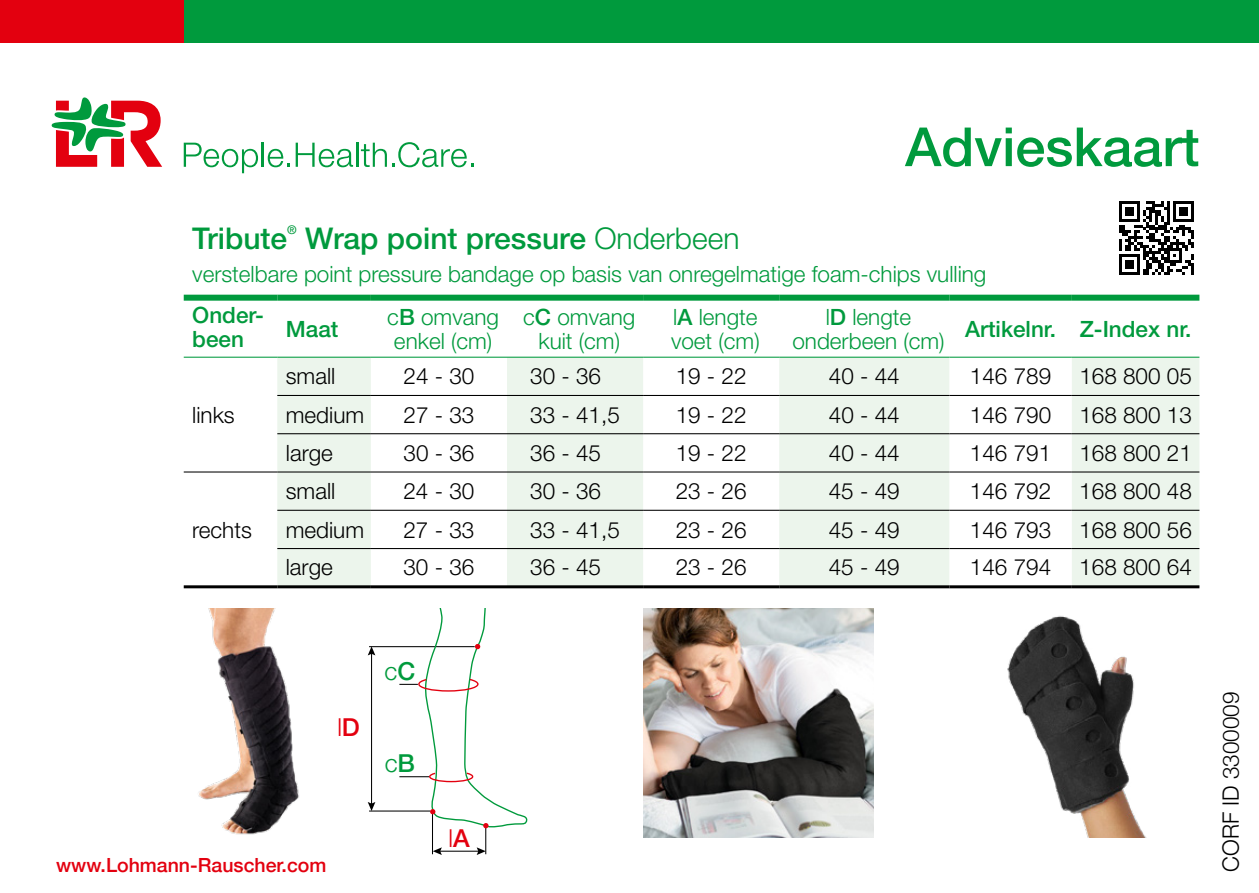
<style>
.page{position:relative;width:1259px;height:893px;background:#fff}
.page>*{position:absolute;margin:0;border:0;box-sizing:border-box;transform-origin:0 0}
.t1{font:500 54px "Helvetica Neue LT Pro";color:#009a3d}
.t2{font:500 30px "Helvetica Neue LT Pro";color:#009a3d}
.t3{font:300 24.9px "Helvetica Neue LT Pro";color:#009a3c}
.t4{font:300 24.9px "Helvetica Neue LT Pro";color:#e3000f}
.t5{font:300 22.5px "Helvetica Neue LT Pro";color:#000}
.t6{font:300 22.5px/24px "Helvetica Neue LT Pro";color:#009a3d}
.t7{font:500 22.5px/24px "Helvetica Neue LT Pro";color:#009a3d}
.t8{font:300 22.5px "Helvetica Neue";color:#000}
.t9{font:500 19.5px "Helvetica Neue";color:#e3000f}
.t10{font:500 12px "Helvetica Neue LT Pro";color:#009a3d}
.s1{font-weight:300}
.s2{font-weight:500}
</style>
<div class="page">
<svg style="left:51px;top:97px;width:111px;height:70px"></svg>
<svg style="left:184px;top:143px;width:74px;height:30px"></svg>
<hr style="left:262px;top:143px;width:2px;height:24px;background:#009a3d">
<svg style="left:268px;top:149px;width:22px;height:18px"></svg>
<svg style="left:296px;top:143px;width:57px;height:24px"></svg>
<hr style="left:356px;top:143px;width:2px;height:24px;background:#009a3d">
<svg style="left:361px;top:142px;width:112px;height:25px"></svg>
<div style="left:0;top:0;width:184px;height:43px;background:#e3000f"></div>
<div style="left:184px;top:0;width:1075px;height:43px;background:#009a3d"></div>
<hr style="left:369px;top:810px;width:61px;height:1px;background:#000">
<hr style="left:369px;top:646px;width:106px;height:1px;background:#000">
<hr style="left:371px;top:652px;width:1px;height:153px;background:#000">
<svg style="left:368px;top:646px;width:7px;height:9px"></svg>
<svg style="left:368px;top:802px;width:7px;height:9px"></svg>
<svg style="left:399px;top:608px;width:129px;height:247px"></svg>
<svg style="left:277px;top:358px;width:922px;height:227px;fill:#ecf5ec"></svg>
<hr style="left:1071px;top:395px;width:128px;height:1px;background:#000">
<hr style="left:1071px;top:433px;width:128px;height:1px;background:#000">
<hr style="left:184px;top:471px;width:93px;height:1px;background:#000">
<hr style="left:1071px;top:471px;width:128px;height:1px;background:#000">
<hr style="left:1071px;top:510px;width:128px;height:1px;background:#000">
<hr style="left:1071px;top:548px;width:128px;height:1px;background:#000">
<hr style="left:184px;top:585px;width:93px;height:3px;background:#000">
<hr style="left:277px;top:585px;width:94px;height:3px;background:#000">
<hr style="left:371px;top:585px;width:136px;height:3px;background:#000">
<hr style="left:507px;top:585px;width:136px;height:3px;background:#000">
<hr style="left:643px;top:585px;width:136px;height:3px;background:#000">
<hr style="left:779px;top:585px;width:170px;height:3px;background:#000">
<hr style="left:949px;top:585px;width:122px;height:3px;background:#000">
<hr style="left:1071px;top:585px;width:128px;height:3px;background:#000">
<hr style="left:277px;top:395px;width:94px;height:1px;background:#000">
<hr style="left:371px;top:395px;width:136px;height:1px;background:#000">
<hr style="left:507px;top:395px;width:136px;height:1px;background:#000">
<hr style="left:643px;top:395px;width:136px;height:1px;background:#000">
<hr style="left:779px;top:395px;width:170px;height:1px;background:#000">
<hr style="left:949px;top:395px;width:122px;height:1px;background:#000">
<hr style="left:277px;top:433px;width:94px;height:1px;background:#000">
<hr style="left:371px;top:433px;width:136px;height:1px;background:#000">
<hr style="left:507px;top:433px;width:136px;height:1px;background:#000">
<hr style="left:643px;top:433px;width:136px;height:1px;background:#000">
<hr style="left:779px;top:433px;width:170px;height:1px;background:#000">
<hr style="left:949px;top:433px;width:122px;height:1px;background:#000">
<hr style="left:277px;top:471px;width:94px;height:1px;background:#000">
<hr style="left:371px;top:471px;width:136px;height:1px;background:#000">
<hr style="left:507px;top:471px;width:136px;height:1px;background:#000">
<hr style="left:643px;top:471px;width:136px;height:1px;background:#000">
<hr style="left:779px;top:471px;width:170px;height:1px;background:#000">
<hr style="left:949px;top:471px;width:122px;height:1px;background:#000">
<hr style="left:277px;top:510px;width:94px;height:1px;background:#000">
<hr style="left:371px;top:510px;width:136px;height:1px;background:#000">
<hr style="left:507px;top:510px;width:136px;height:1px;background:#000">
<hr style="left:643px;top:510px;width:136px;height:1px;background:#000">
<hr style="left:779px;top:510px;width:170px;height:1px;background:#000">
<hr style="left:949px;top:510px;width:122px;height:1px;background:#000">
<hr style="left:277px;top:548px;width:94px;height:1px;background:#000">
<hr style="left:371px;top:548px;width:136px;height:1px;background:#000">
<hr style="left:507px;top:548px;width:136px;height:1px;background:#000">
<hr style="left:643px;top:548px;width:136px;height:1px;background:#000">
<hr style="left:779px;top:548px;width:170px;height:1px;background:#000">
<hr style="left:949px;top:548px;width:122px;height:1px;background:#000">
<div style="left:184px;top:295px;width:93px;height:6px;background:#009a3d"></div>
<div style="left:277px;top:295px;width:94px;height:6px;background:#009a3d"></div>
<div style="left:371px;top:295px;width:136px;height:6px;background:#009a3d"></div>
<div style="left:507px;top:295px;width:136px;height:6px;background:#009a3d"></div>
<div style="left:643px;top:295px;width:136px;height:6px;background:#009a3d"></div>
<div style="left:779px;top:295px;width:170px;height:6px;background:#009a3d"></div>
<div style="left:949px;top:295px;width:122px;height:6px;background:#009a3d"></div>
<div style="left:1071px;top:295px;width:128px;height:6px;background:#009a3d"></div>
<hr style="left:184px;top:357px;width:93px;height:1px;background:#009a3d">
<hr style="left:277px;top:357px;width:94px;height:1px;background:#009a3d">
<hr style="left:371px;top:357px;width:136px;height:1px;background:#009a3d">
<hr style="left:507px;top:357px;width:136px;height:1px;background:#009a3d">
<hr style="left:643px;top:357px;width:136px;height:1px;background:#009a3d">
<hr style="left:779px;top:357px;width:170px;height:1px;background:#009a3d">
<hr style="left:949px;top:357px;width:122px;height:1px;background:#009a3d">
<hr style="left:1071px;top:357px;width:128px;height:1px;background:#009a3d">
<img style="left:1007px;top:616px;width:140px;height:222px">
<img style="left:643px;top:608px;width:230px;height:230px">
<img style="left:198px;top:608px;width:101px;height:227px">
<svg style="left:1119px;top:201px;width:75px;height:74px"></svg>
<h1 class="t1" style="left:905px;top:115px;width:296px">Advieskaart</h1>
<h2 class="t2" style="left:192px;top:221px;width:97px">Tribute</h2>
<p class="t10" style="left:287px;top:223px;width:11px">®</p>
<h2 class="t2" style="left:305px;top:221px;width:436px">Wrap point pressure <span class="s1">Onderbeen</span></h2>
<p class="t6" style="left:192px;top:262px;width:795px">verstelbare point pressure bandage op basis van onregelmatige foam-chips vulling</p>
<p class="t7" style="left:192px;top:303px;width:73px">Onder&shy;been</p>
<p class="t7" style="left:286px;top:316px;width:54px">Maat</p>
<p class="t6" style="left:387px;top:304px;width:113px">c<span class="s2">B</span> omvang enkel (cm)</p>
<p class="t6" style="left:523px;top:304px;width:114px;text-align:center">c<span class="s2">C</span> omvang kuit (cm)</p>
<p class="t6" style="left:671px;top:304px;width:90px">l<span class="s2">A</span> lengte voet (cm)</p>
<p class="t6" style="left:792px;top:304px;width:154px;text-align:center">l<span class="s2">D</span> lengte onderbeen (cm)</p>
<p class="t7" style="left:965px;top:316px;width:228px">Artikelnr. Z-Index nr.</p>
<p class="t5" style="left:192px;top:401px;width:44px">links</p>
<p class="t5" style="left:192px;top:516px;width:61px">rechts</p>
<p class="t5" style="left:286px;top:363px;width:51px">small</p>
<p class="t5" style="left:403px;top:363px;width:72px">24 - 30</p>
<p class="t5" style="left:530px;top:363px;width:72px">30 - 36</p>
<p class="t5" style="left:675px;top:363px;width:72px">19 - 22</p>
<p class="t5" style="left:829px;top:363px;width:72px">40 - 44</p>
<p class="t5" style="left:970px;top:363px;width:223px">146 789 168 800 05</p>
<p class="t5" style="left:286px;top:401px;width:80px">medium</p>
<p class="t5" style="left:403px;top:401px;width:72px">27 - 33</p>
<p class="t5" style="left:530px;top:401px;width:91px">33 - 41,5</p>
<p class="t5" style="left:675px;top:401px;width:72px">19 - 22</p>
<p class="t5" style="left:829px;top:401px;width:72px">40 - 44</p>
<p class="t5" style="left:970px;top:401px;width:223px">146 790 168 800 13</p>
<p class="t5" style="left:286px;top:439px;width:49px">large</p>
<p class="t5" style="left:403px;top:439px;width:72px">30 - 36</p>
<p class="t5" style="left:530px;top:439px;width:72px">36 - 45</p>
<p class="t5" style="left:675px;top:439px;width:72px">19 - 22</p>
<p class="t5" style="left:829px;top:439px;width:72px">40 - 44</p>
<p class="t5" style="left:970px;top:439px;width:223px">146 791 168 800 21</p>
<p class="t5" style="left:286px;top:477px;width:51px">small</p>
<p class="t5" style="left:403px;top:477px;width:72px">24 - 30</p>
<p class="t5" style="left:530px;top:477px;width:72px">30 - 36</p>
<p class="t5" style="left:675px;top:477px;width:72px">23 - 26</p>
<p class="t5" style="left:829px;top:477px;width:72px">45 - 49</p>
<p class="t5" style="left:970px;top:477px;width:223px">146 792 168 800 48</p>
<p class="t5" style="left:286px;top:516px;width:80px">medium</p>
<p class="t5" style="left:403px;top:516px;width:72px">27 - 33</p>
<p class="t5" style="left:530px;top:516px;width:91px">33 - 41,5</p>
<p class="t5" style="left:675px;top:516px;width:72px">23 - 26</p>
<p class="t5" style="left:829px;top:516px;width:72px">45 - 49</p>
<p class="t5" style="left:970px;top:516px;width:223px">146 793 168 800 56</p>
<p class="t5" style="left:286px;top:553px;width:49px">large</p>
<p class="t5" style="left:403px;top:553px;width:72px">30 - 36</p>
<p class="t5" style="left:530px;top:553px;width:72px">36 - 45</p>
<p class="t5" style="left:675px;top:553px;width:72px">23 - 26</p>
<p class="t5" style="left:829px;top:553px;width:72px">45 - 49</p>
<p class="t5" style="left:970px;top:553px;width:223px">146 794 168 800 64</p>
<p class="t4" style="left:337px;top:712px;width:24px">l<span class="s2">D</span></p>
<p class="t3" style="left:384px;top:655px;width:32px">c<span class="s2">C</span></p>
<p class="t3" style="left:385px;top:748px;width:32px">c<span class="s2">B</span></p>
<p class="t9" style="left:56px;top:849px;width:272px">www.Lohmann-Rauscher.com</p>
<p class="t4" style="left:448px;top:823px;width:23px">l<span class="s2">A</span></p>
<p class="t8" style="left:1212px;top:872px;width:182px;rotate:-90deg">CORF ID 3300009</p>
</div>
